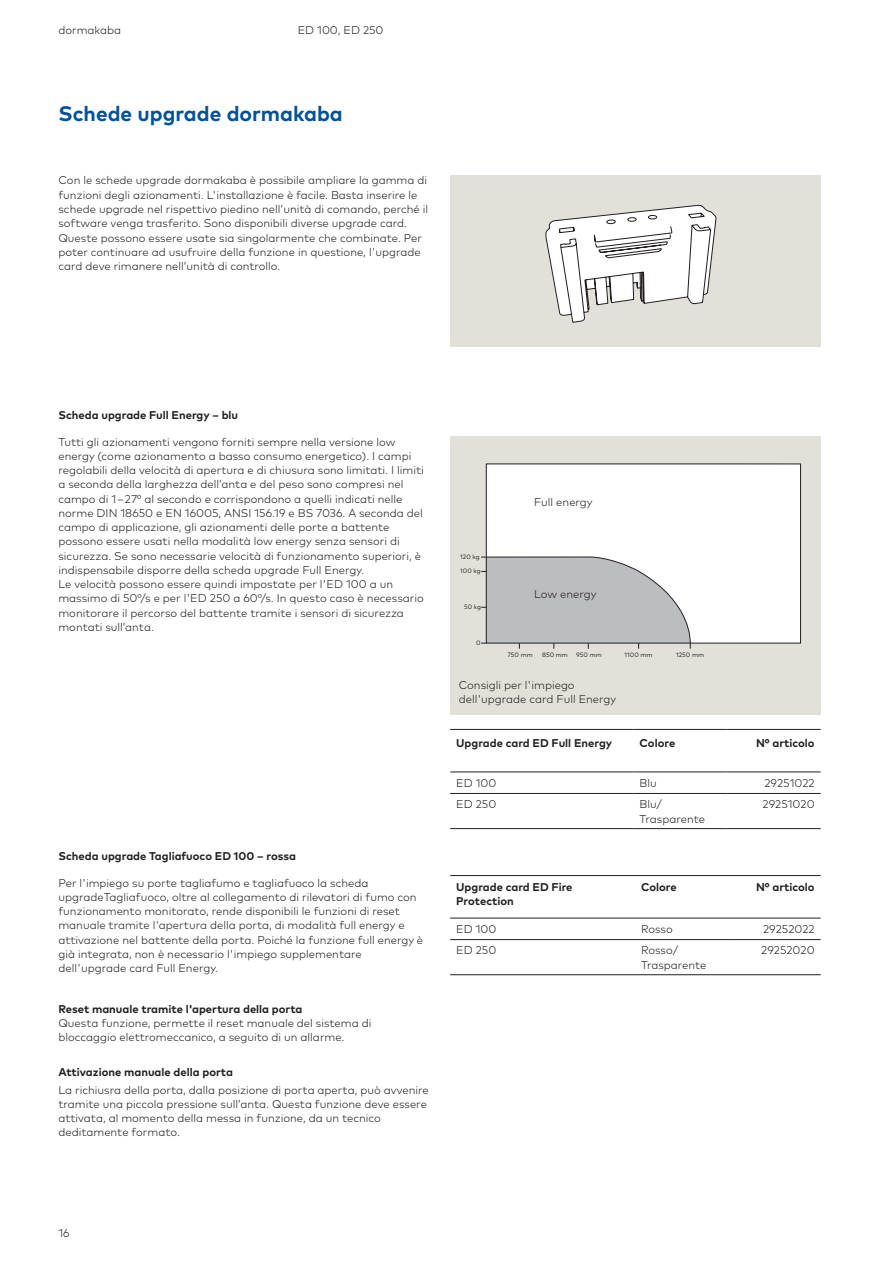
<style>
.page{position:relative;width:893px;height:1263px;background:#fff}
.page>*{position:absolute;margin:0;border:0;box-sizing:border-box;transform-origin:0 0}
.t1{font:700 21px "Mark Pro";color:#01519b}
.t2{font:300 11.25px/14.2px "Mark Pro";color:#231f20}
.t3{font:700 11.25px/14.2px "Mark Pro";color:#231f20}
.t4{font:6.3px "Mark Pro";color:#231f20}
</style>
<div class="page">
<div style="left:450px;top:436px;width:371px;height:279px;background:#e2e1d9"></div>
<svg style="left:481px;top:556px;width:213px;height:93px"></svg>
<svg style="left:486px;top:464px;width:315px;height:179px;background:#e7e7e8"></svg>
<div style="left:450px;top:175px;width:371px;height:171px;background:#e2e1d9"></div>
<svg style="left:545px;top:205px;width:171px;height:118px"></svg>
<hr style="left:450px;top:828px;width:184px;height:1px;background:#231f20">
<hr style="left:634px;top:828px;width:93px;height:1px;background:#231f20">
<hr style="left:727px;top:828px;width:94px;height:1px;background:#231f20">
<hr style="left:450px;top:729px;width:184px;height:1px;background:#231f20">
<hr style="left:634px;top:729px;width:93px;height:1px;background:#231f20">
<hr style="left:727px;top:729px;width:94px;height:1px;background:#231f20">
<hr style="left:450px;top:772px;width:184px;height:1px;background:#231f20">
<hr style="left:634px;top:772px;width:93px;height:1px;background:#231f20">
<hr style="left:727px;top:772px;width:94px;height:1px;background:#231f20">
<hr style="left:450px;top:793px;width:184px;height:1px;background:#231f20">
<hr style="left:634px;top:793px;width:93px;height:1px;background:#231f20">
<hr style="left:727px;top:793px;width:94px;height:1px;background:#231f20">
<hr style="left:450px;top:974px;width:185px;height:1px;background:#231f20">
<hr style="left:635px;top:974px;width:93px;height:1px;background:#231f20">
<hr style="left:728px;top:974px;width:93px;height:1px;background:#231f20">
<hr style="left:450px;top:875px;width:185px;height:1px;background:#231f20">
<hr style="left:635px;top:875px;width:93px;height:1px;background:#231f20">
<hr style="left:728px;top:875px;width:93px;height:1px;background:#231f20">
<hr style="left:450px;top:918px;width:185px;height:1px;background:#231f20">
<hr style="left:635px;top:918px;width:93px;height:1px;background:#231f20">
<hr style="left:728px;top:918px;width:93px;height:1px;background:#231f20">
<hr style="left:450px;top:939px;width:185px;height:1px;background:#231f20">
<hr style="left:635px;top:939px;width:93px;height:1px;background:#231f20">
<hr style="left:728px;top:939px;width:93px;height:1px;background:#231f20">
<p class="t2" style="left:58px;top:22px;width:64px">dormakaba</p>
<p class="t2" style="left:298px;top:22px;width:87px">ED 100, ED 250</p>
<h1 class="t1" style="left:58px;top:98px;width:286px">Schede upgrade dormakaba</h1>
<p class="t2" style="left:58px;top:172px;width:371px">Con le schede upgrade dormakaba è possibile ampliare la gamma di funzioni degli azionamenti. L'installazione è facile. Basta inserire le schede upgrade nel rispettivo piedino nell’unità di comando, perché il software venga trasferito. Sono disponibili diverse upgrade card.<br>Queste possono essere usate sia singolarmente che combinate. Per poter continuare ad usufruire della funzione in questione, l'upgrade card deve rimanere nell’unità di controllo.</p>
<p class="t3" style="left:58px;top:406px;width:181px">Scheda upgrade Full Energy – blu</p>
<p class="t2" style="left:58px;top:434px;width:367px">Tutti gli azionamenti vengono forniti sempre nella versione low energy (come azionamento a basso consumo energetico). I campi regolabili della velocità di apertura e di chiusura sono limitati. I limiti a seconda della larghezza dell’anta e del peso sono compresi nel campo di 1 – 27° al secondo e corrispondono a quelli indicati nelle norme DIN 18650 e EN 16005, ANSI 156.19 e BS 7036. A seconda del campo di applicazione, gli azionamenti delle porte a battente possono essere usati nella modalità low energy senza sensori di sicurezza. Se sono necessarie velocità di funzionamento superiori, è indispensabile disporre della scheda upgrade Full Energy.<br>Le velocità possono essere quindi impostate per l'ED 100 a un massimo di 50°/s e per l'ED 250 a 60°/s. In questo caso è necessario monitorare il percorso del battente tramite i sensori di sicurezza montati sull’anta.</p>
<p class="t3" style="left:58px;top:847px;width:239px">Scheda upgrade Tagliafuoco ED 100 – rossa</p>
<p class="t2" style="left:58px;top:874px;width:366px">Per l'impiego su porte tagliafumo e tagliafuoco la scheda upgradeTagliafuoco, oltre al collegamento di rilevatori di fumo con funzionamento monitorato, rende disponibili le funzioni di reset manuale tramite l'apertura della porta, di modalità full energy e attivazione nel battente della porta. Poiché la funzione full energy è già integrata, non è necessario l'impiego supplementare dell'upgrade card Full Energy.</p>
<p class="t3" style="left:58px;top:1000px;width:246px">Reset manuale tramite l'apertura della porta</p>
<p class="t2" style="left:58px;top:1015px;width:314px">Questa funzione, permette il reset manuale del sistema di bloccaggio elettromeccanico, a seguito di un allarme.</p>
<p class="t3" style="left:58px;top:1063px;width:176px">Attivazione manuale della porta</p>
<p class="t2" style="left:58px;top:1082px;width:372px">La richiusra della porta, dalla posizione di porta aperta, può avvenire tramite una piccola pressione sull’anta. Questa funzione deve essere attivata, al momento della messa in funzione, da un tecnico deditamente formato.</p>
<p class="t4" style="left:460px;top:555px;width:21px">120 kg</p>
<p class="t4" style="left:460px;top:569px;width:22px">100 kg</p>
<p class="t4" style="left:464px;top:604px;width:18px">50 kg</p>
<p class="t4" style="left:476px;top:640px;width:6px">0</p>
<p class="t2" style="left:534px;top:494px;width:60px">Full energy</p>
<p class="t2" style="left:534px;top:586px;width:64px">Low energy</p>
<p class="t4" style="left:507px;top:652px;width:27px">750 mm</p>
<p class="t4" style="left:542px;top:652px;width:27px">850 mm</p>
<p class="t4" style="left:576px;top:652px;width:27px">950 mm</p>
<p class="t4" style="left:625px;top:652px;width:30px">1100 mm</p>
<p class="t4" style="left:676px;top:652px;width:30px">1250 mm</p>
<p class="t2" style="left:459px;top:677px;width:159px">Consigli per l'impiego dell'upgrade card Full Energy</p>
<p class="t3" style="left:456px;top:735px;width:157px">Upgrade card ED Full Energy</p>
<p class="t3" style="left:640px;top:735px;width:37px">Colore</p>
<p class="t3" style="left:756px;top:735px;width:60px">N° articolo</p>
<p class="t2" style="left:456px;top:775px;width:42px">ED 100</p>
<p class="t2" style="left:640px;top:775px;width:19px">Blu</p>
<p class="t2" style="left:764px;top:775px;width:52px">29251022</p>
<p class="t2" style="left:456px;top:796px;width:42px">ED 250</p>
<p class="t2" style="left:640px;top:796px;width:67px">Blu/<br>Trasparente</p>
<p class="t2" style="left:763px;top:796px;width:54px">29251020</p>
<p class="t3" style="left:456px;top:879px;width:118px">Upgrade card ED Fire<br>Protection</p>
<p class="t3" style="left:641px;top:879px;width:37px">Colore</p>
<p class="t3" style="left:756px;top:879px;width:60px">N° articolo</p>
<p class="t2" style="left:456px;top:921px;width:42px">ED 100</p>
<p class="t2" style="left:641px;top:921px;width:33px">Rosso</p>
<p class="t2" style="left:763px;top:921px;width:53px">29252022</p>
<p class="t2" style="left:456px;top:942px;width:42px">ED 250</p>
<p class="t2" style="left:641px;top:942px;width:67px">Rosso/<br>Trasparente</p>
<p class="t2" style="left:761px;top:942px;width:55px">29252020</p>
<p class="t2" style="left:58px;top:1225px;width:13px">16</p>
</div>
